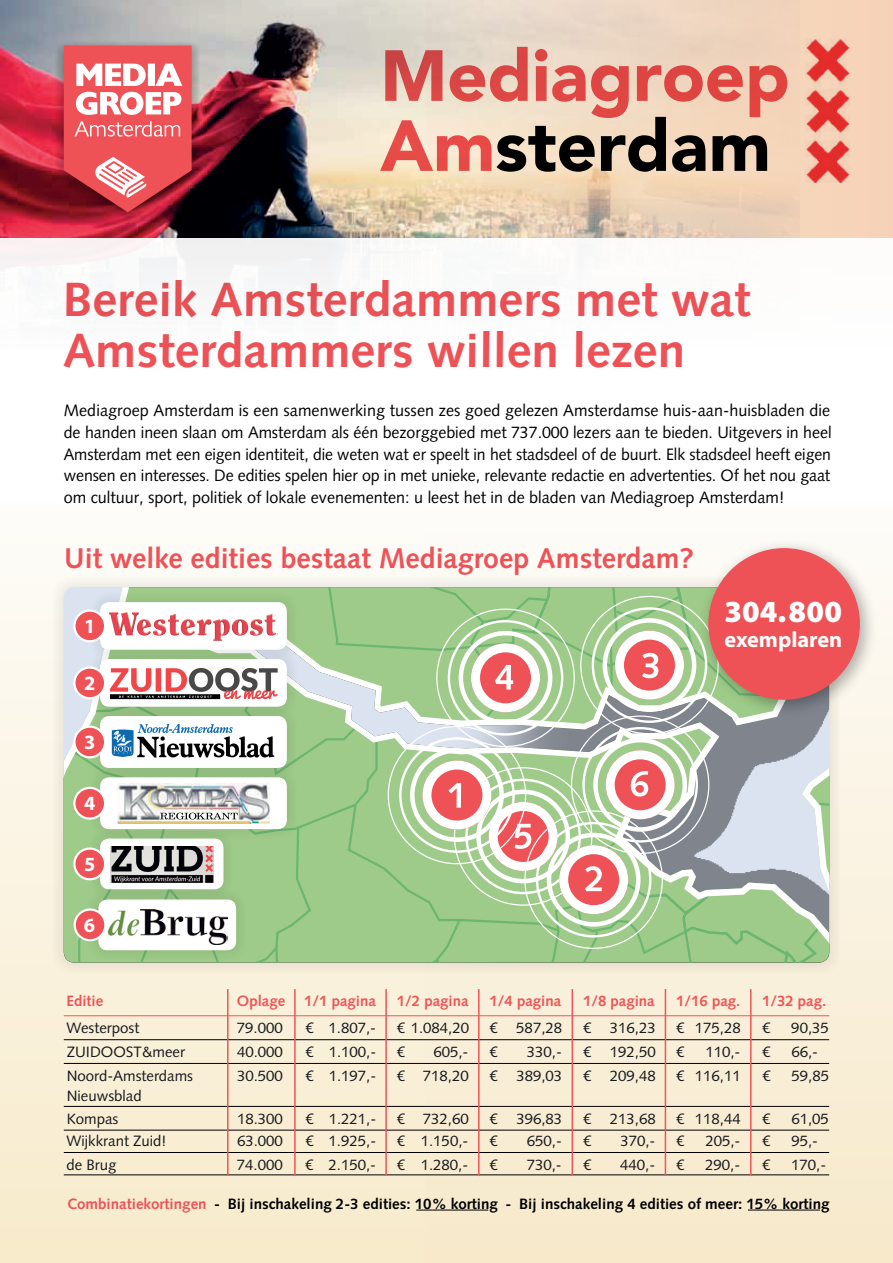
<style>
.page{position:relative;width:893px;height:1263px;background:#fff}
.page>*{position:absolute;margin:0;border:0;box-sizing:border-box;transform-origin:0 0}
.t1{font:900 71.4px/70.1px "Avenir";letter-spacing:-.005em;color:#ee5257}
.t2{font:700 48px/51px "Syntax";color:#ee5257}
.t3{font:900 30.75px "Myriad Pro";letter-spacing:.005em;color:#fff}
.t4{font:700 28.5px "Syntax";color:#ee5257}
.t5{font:700 22.2px "Myriad Pro";color:#fff}
.t6{font:700 20.25px "Myriad Pro";color:#fff}
.t7{font:16.5px/21.8px "Syntax";color:#000002;text-align:justify}
.t8{font:15px "Syntax LT Std";color:#16181e}
.t9{font:700 15px "Syntax";color:#000002}
.t10{font:700 15px "Syntax LT Std";color:#f05457}
.s1{color:#000002}
.s2{color:#ee5257}
</style>
<div class="page">
<div style="left:0;top:504px;width:893px;height:759px;background:linear-gradient(to bottom,#fefcf8,#f7eacb)"></div>
<div style="left:425px;top:504px;width:468px;height:759px;background:linear-gradient(to bottom,#fefcf8,#f6e8c9)"></div>
<img style="left:0;top:0;width:425px;height:238px">
<svg style="left:425px;top:0;width:468px;height:238px;background:#eed6be"></svg>
<img style="left:806px;top:38px;width:44px;height:145px">
<svg style="left:56px;top:41px;width:144px;height:183px;background:#923e4c"></svg>
<svg style="left:64px;top:45px;width:128px;height:167px"></svg>
<svg style="left:52px;top:575px;width:789px;height:399px;background:#edeadb"></svg>
<svg style="left:71px;top:587px;width:758px;height:376px"></svg>
<svg style="left:89px;top:890px;width:157px;height:70px;background:#9ac586"></svg>
<div style="left:99px;top:900px;width:137px;height:50px;background:#fff;border-radius:8px"></div>
<div style="left:98px;top:899px;width:138px;height:51px;border:1px solid #fff;border-radius:8px"></div>
<img style="left:109px;top:909px;width:118px;height:35px">
<svg style="left:90px;top:829px;width:143px;height:70px;background:#96c183"></svg>
<div style="left:101px;top:839px;width:122px;height:50px;background:#fff;border-radius:8px"></div>
<div style="left:100px;top:838px;width:123px;height:51px;border:1px solid #fff;border-radius:8px"></div>
<img style="left:111px;top:846px;width:103px;height:36px">
<div style="left:74px;top:611px;width:31px;height:30px;background:#ee5257;border-radius:50%"></div>
<div style="left:73px;top:609px;width:33px;height:33px;border:2px solid #fff;border-radius:50%"></div>
<div style="left:74px;top:667px;width:31px;height:31px;background:#ee5257;border-radius:50%"></div>
<div style="left:73px;top:666px;width:33px;height:33px;border:2px solid #fff;border-radius:50%"></div>
<div style="left:74px;top:727px;width:31px;height:30px;background:#ee5257;border-radius:50%"></div>
<div style="left:73px;top:725px;width:33px;height:33px;border:2px solid #fff;border-radius:50%"></div>
<div style="left:74px;top:788px;width:31px;height:30px;background:#ee5257;border-radius:50%"></div>
<div style="left:73px;top:787px;width:33px;height:33px;border:2px solid #fff;border-radius:50%"></div>
<div style="left:74px;top:848px;width:31px;height:31px;background:#ee5257;border-radius:50%"></div>
<div style="left:73px;top:847px;width:33px;height:33px;border:2px solid #fff;border-radius:50%"></div>
<div style="left:75px;top:909px;width:30px;height:31px;background:#ee5257;border-radius:50%"></div>
<div style="left:74px;top:908px;width:32px;height:33px;border:2px solid #fff;border-radius:50%"></div>
<img style="left:692px;top:533px;width:193px;height:192px">
<div style="left:708px;top:548px;width:152px;height:152px;background:#ee5257;border-radius:50%"></div>
<hr style="left:64px;top:1015px;width:765px;height:1px;background:#ee5257">
<hr style="left:64px;top:1039px;width:765px;height:1px;background:#000002">
<hr style="left:64px;top:1063px;width:765px;height:1px;background:#000002">
<hr style="left:64px;top:1152px;width:765px;height:1px;background:#000002">
<hr style="left:64px;top:1106px;width:765px;height:1px;background:#000002">
<hr style="left:64px;top:1130px;width:765px;height:1px;background:#000002">
<hr style="left:64px;top:1174px;width:765px;height:1px;background:#000002">
<hr style="left:416px;top:1210px;width:72px;height:1px;background:#000002">
<hr style="left:748px;top:1210px;width:72px;height:1px;background:#000002">
<hr style="left:572px;top:989px;width:1px;height:186px;background:#f05457">
<hr style="left:665px;top:989px;width:1px;height:186px;background:#f05457">
<hr style="left:750px;top:989px;width:2px;height:186px;background:#f05457">
<hr style="left:478px;top:989px;width:2px;height:186px;background:#f05457">
<hr style="left:385px;top:989px;width:2px;height:186px;background:#f05457">
<hr style="left:294px;top:989px;width:2px;height:186px;background:#f05457">
<hr style="left:227px;top:989px;width:2px;height:186px;background:#f05457">
<h1 class="t1" style="left:380px;top:39px;width:411px">Mediagroep<br>Am<span class="s1">sterdam</span></h1>
<h2 class="t2" style="left:62px;top:274px;width:690px">Bereik Amsterdammers met wat<br>Amsterdammers willen lezen</h2>
<p class="t7" style="left:64px;top:400px;width:769px">Mediagroep Amsterdam is een samenwerking tussen zes goed gelezen Amsterdamse huis-aan-huisbladen die de handen ineen slaan om Amsterdam als één bezorggebied met 737.000 lezers aan te bieden. Uitgevers in heel Amsterdam met een eigen identiteit, die weten wat er speelt in het stadsdeel of de buurt. Elk stadsdeel heeft eigen wensen en interesses. De edities spelen hier op in met unieke, relevante redactie en advertenties. Of het nou gaat om cultuur, sport, politiek of lokale evenementen: u leest het in de bladen van Mediagroep Amsterdam!</p>
<h3 class="t4" style="left:64px;top:542px;width:631px">Uit welke edities bestaat Mediagroep Amsterdam?</h3>
<p class="t6" style="left:84px;top:613px;width:13px">1</p>
<p class="t6" style="left:84px;top:670px;width:13px">2</p>
<p class="t6" style="left:84px;top:729px;width:13px">3</p>
<p class="t6" style="left:84px;top:790px;width:13px">4</p>
<p class="t6" style="left:84px;top:851px;width:13px">5</p>
<p class="t6" style="left:84px;top:912px;width:13px">6</p>
<h3 class="t3" style="left:725px;top:594px;width:119px">304.800</h3>
<h3 class="t5" style="left:725px;top:625px;width:119px">exemplaren</h3>
<p class="t10" style="left:67px;top:992px;width:38px">Editie</p>
<p class="t10" style="left:237px;top:992px;width:50px">Oplage</p>
<p class="t10" style="left:304px;top:992px;width:73px">1/1 pagina</p>
<p class="t10" style="left:397px;top:992px;width:73px">1/2 pagina</p>
<p class="t10" style="left:489px;top:992px;width:73px">1/4 pagina</p>
<p class="t10" style="left:583px;top:992px;width:73px">1/8 pagina</p>
<p class="t10" style="left:676px;top:992px;width:66px">1/16 pag.</p>
<p class="t10" style="left:762px;top:992px;width:66px">1/32 pag.</p>
<p class="t8" style="left:67px;top:1019px;width:74px">Westerpost</p>
<p class="t8" style="left:237px;top:1019px;width:47px">79.000</p>
<p class="t8" style="left:305px;top:1019px;width:72px">€ 1.807,-</p>
<p class="t8" style="left:397px;top:1019px;width:74px">€ 1.084,20</p>
<p class="t8" style="left:490px;top:1019px;width:74px">€ 587,28</p>
<p class="t8" style="left:583px;top:1019px;width:74px">€ 316,23</p>
<p class="t8" style="left:676px;top:1019px;width:66px">€ 175,28</p>
<p class="t8" style="left:762px;top:1019px;width:10px">€</p>
<p class="t8" style="left:791px;top:1019px;width:39px">90,35</p>
<p class="t8" style="left:67px;top:1043px;width:120px">ZUIDOOST&amp;meer</p>
<p class="t8" style="left:237px;top:1043px;width:47px">40.000</p>
<p class="t8" style="left:305px;top:1043px;width:72px">€ 1.100,-</p>
<p class="t8" style="left:397px;top:1043px;width:10px">€</p>
<p class="t8" style="left:433px;top:1043px;width:37px">605,-</p>
<p class="t8" style="left:490px;top:1043px;width:10px">€</p>
<p class="t8" style="left:527px;top:1043px;width:37px">330,-</p>
<p class="t8" style="left:583px;top:1043px;width:74px">€ 192,50</p>
<p class="t8" style="left:676px;top:1043px;width:10px">€</p>
<p class="t8" style="left:705px;top:1043px;width:37px">110,-</p>
<p class="t8" style="left:762px;top:1043px;width:10px">€</p>
<p class="t8" style="left:791px;top:1043px;width:28px">66,-</p>
<p class="t8" style="left:67px;top:1067px;width:128px">Noord-Amsterdams</p>
<p class="t8" style="left:237px;top:1067px;width:47px">30.500</p>
<p class="t8" style="left:305px;top:1067px;width:72px">€ 1.197,-</p>
<p class="t8" style="left:397px;top:1067px;width:73px">€ 718,20</p>
<p class="t8" style="left:490px;top:1067px;width:74px">€ 389,03</p>
<p class="t8" style="left:583px;top:1067px;width:74px">€ 209,48</p>
<p class="t8" style="left:676px;top:1067px;width:66px">€ 116,11</p>
<p class="t8" style="left:762px;top:1067px;width:10px">€</p>
<p class="t8" style="left:791px;top:1067px;width:39px">59,85</p>
<p class="t8" style="left:67px;top:1086px;width:77px">Nieuwsblad</p>
<p class="t8" style="left:67px;top:1110px;width:53px">Kompas</p>
<p class="t8" style="left:237px;top:1110px;width:47px">18.300</p>
<p class="t8" style="left:305px;top:1110px;width:72px">€ 1.221,-</p>
<p class="t8" style="left:397px;top:1110px;width:73px">€ 732,60</p>
<p class="t8" style="left:490px;top:1110px;width:74px">€ 396,83</p>
<p class="t8" style="left:583px;top:1110px;width:74px">€ 213,68</p>
<p class="t8" style="left:676px;top:1110px;width:66px">€ 118,44</p>
<p class="t8" style="left:762px;top:1110px;width:10px">€</p>
<p class="t8" style="left:791px;top:1110px;width:39px">61,05</p>
<p class="t8" style="left:67px;top:1132px;width:102px">Wijkkrant Zuid!</p>
<p class="t8" style="left:237px;top:1132px;width:47px">63.000</p>
<p class="t8" style="left:305px;top:1132px;width:72px">€ 1.925,-</p>
<p class="t8" style="left:397px;top:1132px;width:73px">€ 1.150,-</p>
<p class="t8" style="left:490px;top:1132px;width:10px">€</p>
<p class="t8" style="left:527px;top:1132px;width:37px">650,-</p>
<p class="t8" style="left:583px;top:1132px;width:10px">€</p>
<p class="t8" style="left:620px;top:1132px;width:37px">370,-</p>
<p class="t8" style="left:676px;top:1132px;width:10px">€</p>
<p class="t8" style="left:705px;top:1132px;width:37px">205,-</p>
<p class="t8" style="left:762px;top:1132px;width:10px">€</p>
<p class="t8" style="left:791px;top:1132px;width:28px">95,-</p>
<p class="t8" style="left:67px;top:1156px;width:52px">de Brug</p>
<p class="t8" style="left:237px;top:1156px;width:47px">74.000</p>
<p class="t8" style="left:305px;top:1156px;width:72px">€ 2.150,-</p>
<p class="t8" style="left:397px;top:1156px;width:73px">€ 1.280,-</p>
<p class="t8" style="left:489px;top:1156px;width:10px">€</p>
<p class="t8" style="left:527px;top:1156px;width:37px">730,-</p>
<p class="t8" style="left:583px;top:1156px;width:10px">€</p>
<p class="t8" style="left:620px;top:1156px;width:37px">440,-</p>
<p class="t8" style="left:676px;top:1156px;width:10px">€</p>
<p class="t8" style="left:705px;top:1156px;width:37px">290,-</p>
<p class="t8" style="left:762px;top:1156px;width:10px">€</p>
<p class="t8" style="left:791px;top:1156px;width:37px">170,-</p>
<p class="t9" style="left:67px;top:1195px;width:764px"><span class="s2">Combinatiekortingen</span> - Bij inschakeling 2-3 edities: 10% korting - Bij inschakeling 4 edities of meer: 15% korting</p>
</div>
